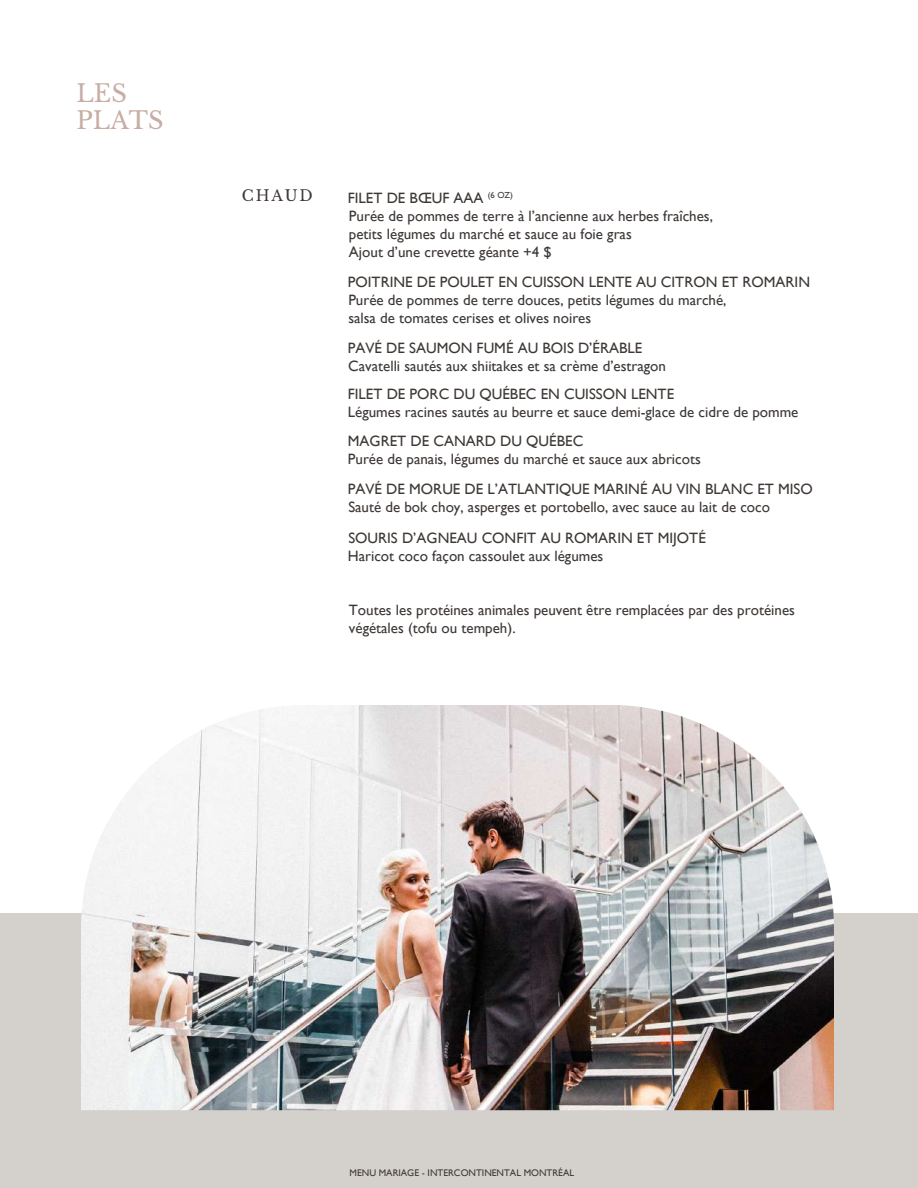
<style>
.page{position:relative;width:918px;height:1188px;background:#fff}
.page>*{position:absolute;margin:0;border:0;box-sizing:border-box;transform-origin:0 0}
.t1{font:24px/27px "Libre Baskerville";color:#c8ada5}
.t2{font:15px/18px "Gill Sans";color:#3d3835}
.t3{font:15px "Libre Baskerville";letter-spacing:.12em;color:#3d3835}
.t4{font:9.6px "Gill Sans";color:#3d3835}
</style>
<div class="page">
<div style="left:0;top:914px;width:918px;height:274px;background:#d4d0cc"></div>
<img style="left:81px;top:705px;width:753px;height:405px">
<h1 class="t1" style="left:76px;top:80px;width:89px">LES<br>PLATS</h1>
<p class="t3" style="left:242px;top:187px;width:72px">CHAUD</p>
<p class="t2" style="left:348px;top:189px;width:367px">FILET DE BŒUF AAA <sup>(6</sup> <sup>OZ)<br></sup>Purée de pommes de terre à l’ancienne aux herbes fraîches, petits légumes du marché et sauce au foie gras<br>Ajout d’une crevette géante +4 $</p>
<p class="t2" style="left:348px;top:273px;width:464px">POITRINE DE POULET EN CUISSON LENTE AU CITRON ET ROMARIN<br>Purée de pommes de terre douces, petits légumes du marché,<br>salsa de tomates cerises et olives noires</p>
<p class="t2" style="left:348px;top:339px;width:320px">PAVÉ DE SAUMON FUMÉ AU BOIS D’ÉRABLE<br>Cavatelli sautés aux shiitakes et sa crème d’estragon</p>
<p class="t2" style="left:348px;top:385px;width:452px">FILET DE PORC DU QUÉBEC EN CUISSON LENTE<br>Légumes racines sautés au beurre et sauce demi-glace de cidre de pomme</p>
<p class="t2" style="left:348px;top:432px;width:355px">MAGRET DE CANARD DU QUÉBEC<br>Purée de panais, légumes du marché et sauce aux abricots</p>
<p class="t2" style="left:348px;top:480px;width:466px">PAVÉ DE MORUE DE L’ATLANTIQUE MARINÉ AU VIN BLANC ET MISO<br>Sauté de bok choy, asperges et portobello, avec sauce au lait de coco</p>
<p class="t2" style="left:348px;top:529px;width:360px">SOURIS D’AGNEAU CONFIT AU ROMARIN ET MIJOTÉ<br>Haricot coco façon cassoulet aux légumes</p>
<p class="t2" style="left:349px;top:601px;width:448px">Toutes les protéines animales peuvent être remplacées par des protéines végétales (tofu ou tempeh).</p>
<p class="t4" style="left:350px;top:1167px;width:226px">MENU MARIAGE - INTERCONTINENTAL MONTRÉAL</p>
</div>
